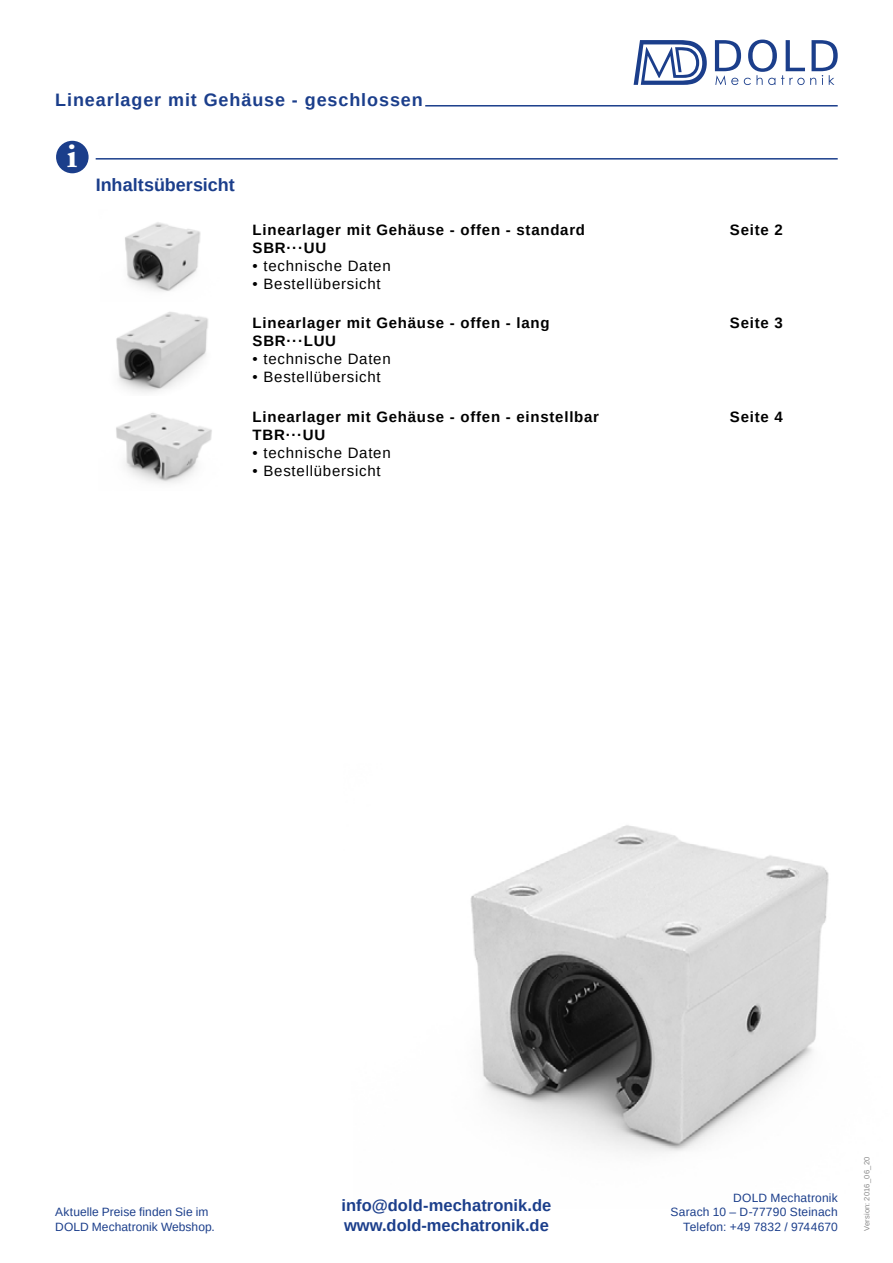
<style>
.page{position:relative;width:893px;height:1263px;background:#fff}
.page>*{position:absolute;margin:0;border:0;box-sizing:border-box;transform-origin:0 0}
.t1{font:700 34.95px "Adobe Caslon Pro";color:#fff}
.t2{font:700 18px "Arimo";letter-spacing:.05em;color:#1b3e8b}
.t3{font:700 18px "Arimo";color:#1b3e8b}
.t4{font:700 16.5px/19.8px "Arimo";color:#1b3e8b}
.t5{font:700 15px/18px "Arimo";letter-spacing:.05em;color:#000}
.t6{font:15px "Arimo";letter-spacing:.05em;color:#000}
.t7{font:12px/14.4px "Arimo";letter-spacing:.01em;color:#1b3e8b}
.t8{font:7.5px "Arimo";letter-spacing:.02em;color:#878787}
</style>
<div class="page">
<img style="left:470px;top:825px;width:359px;height:328px">
<svg style="left:634px;top:40px;width:73px;height:45px"></svg>
<svg style="left:715px;top:40px;width:123px;height:45px"></svg>
<hr style="left:96px;top:158px;width:742px;height:2px;background:#1b3e8b">
<div style="left:56px;top:141px;width:33px;height:32px;background:#1b3e8b;border-radius:50%"></div>
<hr style="left:425px;top:105px;width:413px;height:2px;background:#1b3e8b">
<img style="left:116px;top:222px;width:96px;height:261px">
<p class="t2" style="left:55px;top:88px;width:369px">Linearlager mit Gehäuse - geschlossen</p>
<h1 class="t1" style="left:67px;top:135px;width:12px">i</h1>
<p class="t3" style="left:96px;top:173px;width:141px">Inhaltsübersicht</p>
<p class="t5" style="left:253px;top:221px;width:334px">Linearlager mit Gehäuse - offen - standard<br>SBR···UU</p>
<p class="t6" style="left:253px;top:256px;width:140px">• technische Daten</p>
<p class="t6" style="left:253px;top:274px;width:130px">• Bestellübersicht</p>
<p class="t5" style="left:253px;top:314px;width:298px">Linearlager mit Gehäuse - offen - lang<br>SBR···LUU</p>
<p class="t6" style="left:253px;top:349px;width:140px">• technische Daten</p>
<p class="t6" style="left:253px;top:367px;width:130px">• Bestellübersicht</p>
<p class="t5" style="left:253px;top:408px;width:348px">Linearlager mit Gehäuse - offen - einstellbar<br>TBR···UU</p>
<p class="t6" style="left:253px;top:443px;width:140px">• technische Daten</p>
<p class="t6" style="left:253px;top:461px;width:130px">• Bestellübersicht</p>
<p class="t5" style="left:730px;top:221px;width:54px">Seite 2</p>
<p class="t5" style="left:730px;top:314px;width:54px">Seite 3</p>
<p class="t5" style="left:730px;top:408px;width:54px">Seite 4</p>
<p class="t7" style="left:55px;top:1205px;width:161px">Aktuelle Preise finden Sie im<br>DOLD Mechatronik Webshop.</p>
<p class="t4" style="left:342px;top:1196px;width:211px">info@dold-mechatronik.de www.dold-mechatronik.de</p>
<p class="t7" style="left:670px;top:1190px;width:169px;text-align:right">DOLD Mechatronik<br>Sarach 10 – D-77790 Steinach<br>Telefon: +49 7832 / 9744670</p>
<p class="t8" style="left:862px;top:1231px;width:76px;rotate:-90deg">Version: 2016_06_20</p>
</div>
